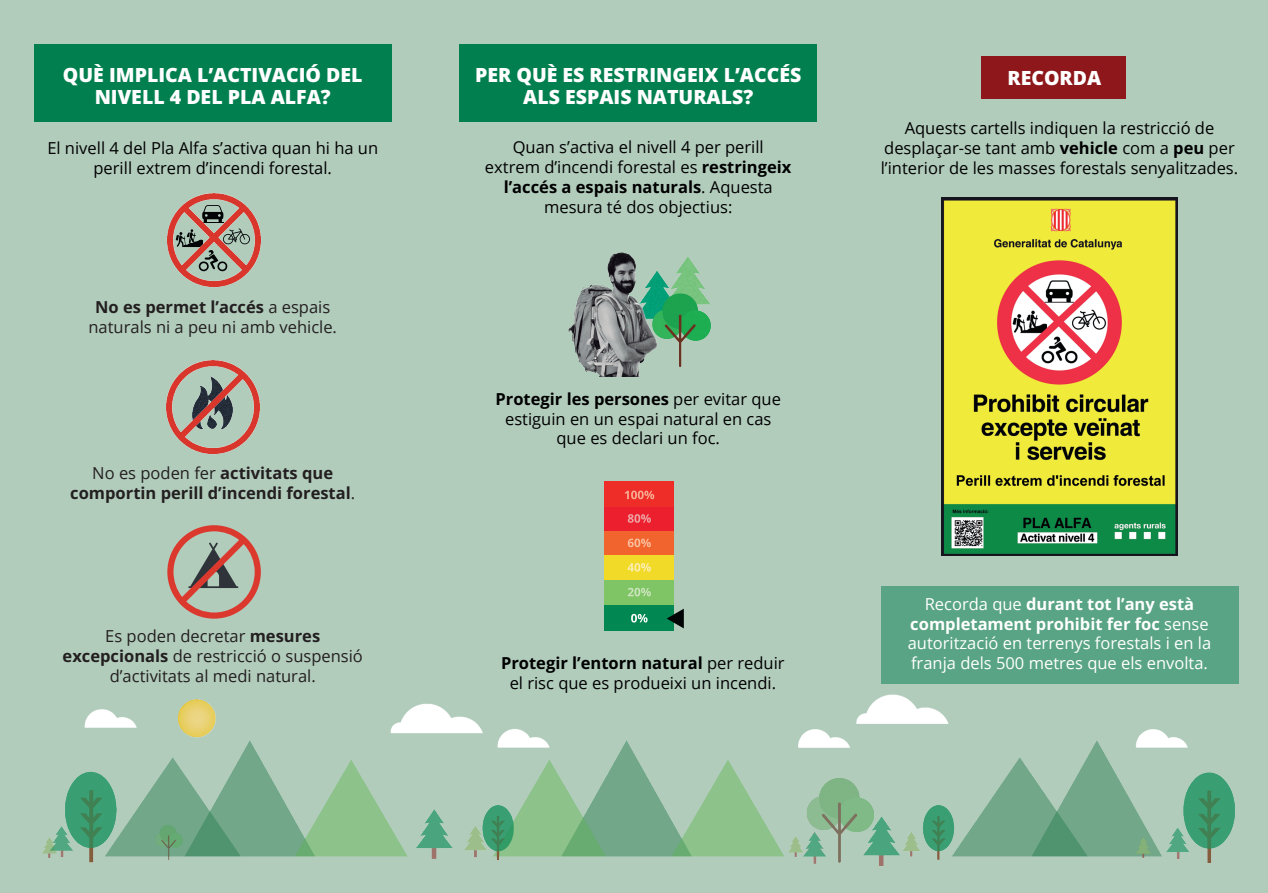
<style>
.page{position:relative;width:1268px;height:893px;background:#fff}
.page>*{position:absolute;margin:0;border:0;box-sizing:border-box;transform-origin:0 0}
.t1{font:800 19.5px/22.5px "Open Sans";color:#fff;text-align:center}
.Estilo_de_párrafo_1{font:16.5px/19.8px "Open Sans";color:#000001;text-align:center}
.t2{font:16.5px/19.8px "Open Sans";color:#231f20;text-align:center}
.Estilo_de_párrafo_1-2{font:16.5px/19.8px "Open Sans";color:#fff;text-align:center}
.t3{font:700 16.5px/19.8px "Open Sans";color:#231f20;text-align:center}
.s1{font-weight:700}
.s2{font-weight:400}
</style>
<div class="page">
<div style="left:0;top:0;width:1267px;height:893px;background:#b2ccbc"></div>
<div style="left:34px;top:45px;width:357px;height:77px;background:#027f4f"></div>
<div style="left:459px;top:45px;width:357px;height:77px;background:#027f4f"></div>
<div style="left:981px;top:57px;width:144px;height:42px;background:#8d171a"></div>
<img style="left:941px;top:198px;width:236px;height:358px">
<img style="left:167px;top:193px;width:94px;height:95px">
<svg style="left:167px;top:525px;width:94px;height:94px"></svg>
<img style="left:166px;top:360px;width:94px;height:94px">
<img style="left:42px;top:677px;width:1197px;height:189px">
<img style="left:665px;top:257px;width:46px;height:109px">
<img style="left:568px;top:252px;width:97px;height:125px">
<div style="left:880px;top:586px;width:357px;height:97px;background:#58a484"></div>
<div style="left:604px;top:481px;width:69px;height:26px;background:#ee2d29"></div>
<div style="left:604px;top:507px;width:69px;height:26px;background:#eb1f2e"></div>
<div style="left:604px;top:531px;width:69px;height:25px;background:#f2642e"></div>
<div style="left:604px;top:555px;width:69px;height:26px;background:#f2da28"></div>
<div style="left:604px;top:580px;width:69px;height:26px;background:#7fc565"></div>
<div style="left:604px;top:606px;width:69px;height:25px;background:#008752"></div>
<svg style="left:625px;top:491px;width:29px;height:8px"></svg>
<svg style="left:627px;top:514px;width:23px;height:9px"></svg>
<svg style="left:627px;top:539px;width:23px;height:8px"></svg>
<svg style="left:627px;top:563px;width:23px;height:9px"></svg>
<svg style="left:627px;top:588px;width:23px;height:8px"></svg>
<svg style="left:631px;top:614px;width:16px;height:8px"></svg>
<svg style="left:667px;top:609px;width:16px;height:19px"></svg>
<p class="t1" style="left:63px;top:63px;width:301px">QUÈ IMPLICA L’ACTIVACIÓ DEL<br>NIVELL 4 DEL PLA ALFA?</p>
<p class="t1" style="left:475px;top:63px;width:328px">PER QUÈ ES RESTRINGEIX L’ACCÉS<br>ALS ESPAIS NATURALS?</p>
<p class="Estilo_de_párrafo_1" style="left:47px;top:138px;width:332px">El nivell 4 del Pla Alfa s’activa quan hi ha un perill extrem d’incendi forestal.</p>
<p class="t2" style="left:88px;top:297px;width:250px"><span class="s1">No es permet l’accés</span> a espais naturals ni a peu ni amb vehicle.</p>
<p class="t3" style="left:70px;top:463px;width:286px"><span class="s2">No es poden fer</span> activitats que comportin perill d’incendi forestal<span class="s2">.</span></p>
<p class="t2" style="left:63px;top:626px;width:302px">Es poden decretar <span class="s1">mesures excepcionals</span> de restricció o suspensió d’activitats al medi natural.</p>
<p class="Estilo_de_párrafo_1" style="left:485px;top:137px;width:308px">Quan s’activa el nivell 4 per perill extrem d’incendi forestal es <span class="s1">restringeix l’accés a espais naturals</span>. Aquesta mesura té dos objectius:</p>
<p class="Estilo_de_párrafo_1" style="left:495px;top:388px;width:287px"><span class="s1">Protegir les persones</span> per evitar que estiguin en un espai natural en cas que es declari un foc.</p>
<p class="Estilo_de_párrafo_1" style="left:501px;top:652px;width:285px"><span class="s1">Protegir l’entorn natural</span> per reduir el risc que es produeixi un incendi.</p>
<p class="t1" style="left:1007px;top:66px;width:95px">RECORDA</p>
<p class="Estilo_de_párrafo_1" style="left:880px;top:118px;width:359px">Aquests cartells indiquen la restricció de desplaçar-se tant amb <span class="s1">vehicle</span> com a <span class="s1">peu</span> per l’interior de les masses forestals senyalitzades.</p>
<p class="Estilo_de_párrafo_1-2" style="left:907px;top:593px;width:305px">Recorda que <span class="s1">durant tot l’any està completament prohibit fer foc</span> sense autorització en terrenys forestals i en la franja dels 500 metres que els envolta.</p>
</div>
